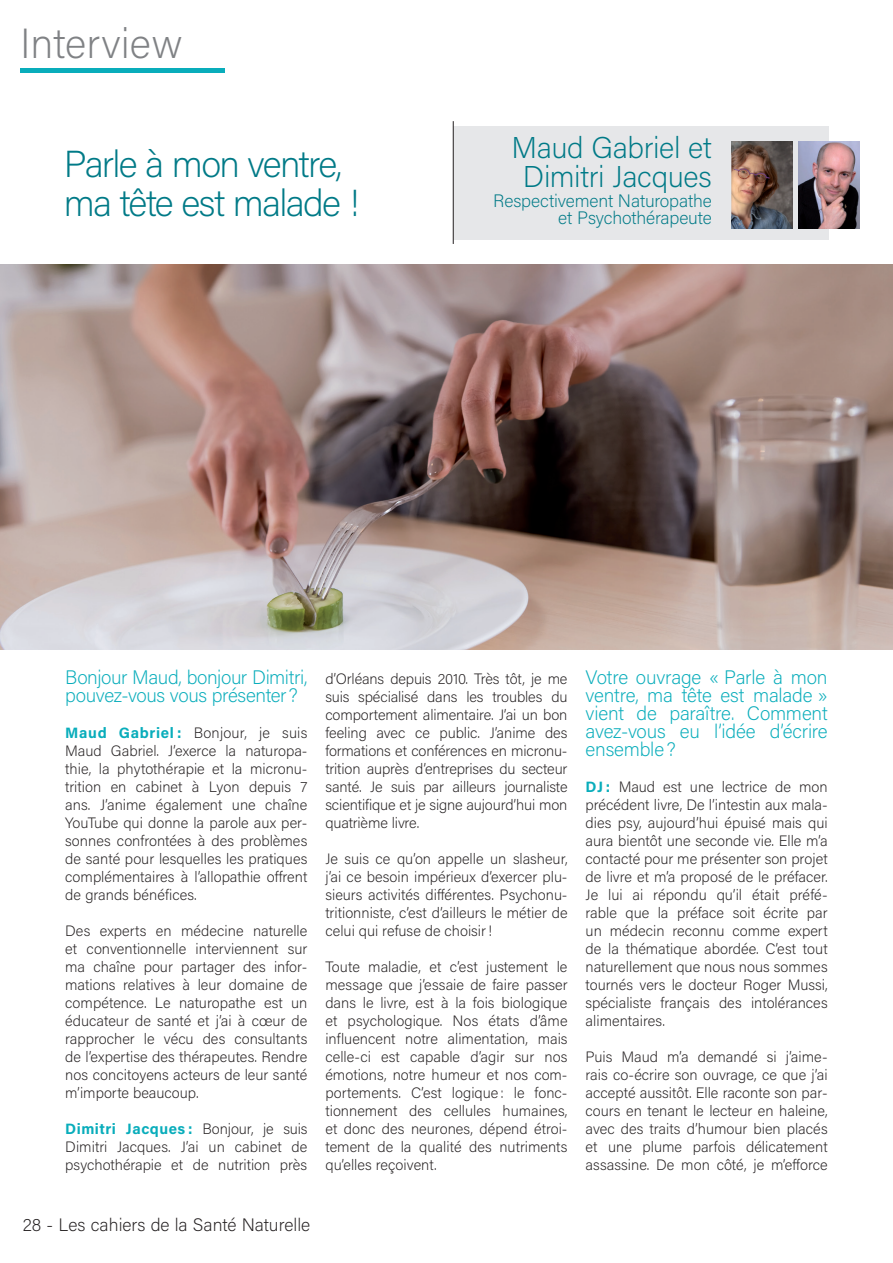
<style>
.page{position:relative;width:893px;height:1263px;background:#fff}
.page>*{position:absolute;margin:0;border:0;box-sizing:border-box;transform-origin:0 0}
.t1{font:200 42px "Acumin Pro";color:#808285}
.t2{font:200 37.5px/39px "Acumin Pro";letter-spacing:-.045em;color:#007a87}
.t3{font:200 30px/28.5px "Acumin Pro";letter-spacing:-.01em;color:#007a87;text-align:center}
.t4{font:200 19.5px/18px "Acumin Pro";letter-spacing:-.02em;color:#09adbb}
.t5{font:200 18px/16.5px "Acumin Pro";letter-spacing:-.01em;color:#007a87;text-align:right}
.t6{font:200 18px "Acumin Pro";color:#231f20}
.t7{font:200 15px/18px "Acumin Pro";color:#231f20;text-align:justify}
.s1{font-weight:700;color:#09adbb}
</style>
<div class="page">
<hr style="left:20px;top:68px;width:204px;height:4px;background:#09adbb">
<img style="left:0;top:264px;width:893px;height:385px">
<div style="left:454px;top:126px;width:375px;height:113px;background:#e6e7e9"></div>
<hr style="left:453px;top:121px;width:1px;height:123px;background:#231f20">
<img style="left:799px;top:141px;width:60px;height:88px">
<img style="left:732px;top:141px;width:60px;height:88px">
<h1 class="t1" style="left:20px;top:14px;width:164px">Interview</h1>
<h2 class="t2" style="left:64px;top:143px;width:297px">Parle à mon ventre, ma tête est malade !</h2>
<h3 class="t3" style="left:511px;top:132px;width:202px">Maud Gabriel et<br>Dimitri Jacques</h3>
<p class="t5" style="left:493px;top:192px;width:220px">Respectivement Naturopathe et Psychothérapeute</p>
<h3 class="t4" style="left:65px;top:667px;width:244px">Bonjour Maud, bonjour Dimitri, pouvez-vous vous présenter?</h3>
<p class="t7" style="left:65px;top:723px;width:244px"><span class="s1">Maud Gabriel :</span> Bonjour, je suis Maud Gabriel. J’exerce la naturopa&shy;thie, la phytothérapie et la micronu&shy;trition en cabinet à Lyon depuis 7 ans. J’anime également une chaîne YouTube qui donne la parole aux per&shy;sonnes confrontées à des problèmes de santé pour lesquelles les pratiques complémentaires à l’allopathie offrent de grands bénéfices.</p>
<p class="t7" style="left:65px;top:921px;width:244px">Des experts en médecine naturelle et conventionnelle interviennent sur ma chaîne pour partager des infor&shy;mations relatives à leur domaine de compétence. Le naturopathe est un éducateur de santé et j’ai à cœur de rapprocher le vécu des consultants de l’expertise des thérapeutes. Rendre nos concitoyens acteurs de leur santé m’importe beaucoup.</p>
<p class="t7" style="left:65px;top:1119px;width:244px"><span class="s1">Dimitri Jacques :</span> Bonjour, je suis Dimitri Jacques. J’ai un cabinet de psychothérapie et de nutrition près</p>
<p class="t7" style="left:325px;top:669px;width:244px">d’Orléans depuis 2010. Très tôt, je me suis spécialisé dans les troubles du comportement alimentaire. J’ai un bon feeling avec ce public. J’anime des formations et conférences en micronu&shy;trition auprès d’entreprises du secteur santé. Je suis par ailleurs journaliste scientifique et je signe aujourd’hui mon quatrième livre.</p>
<p class="t7" style="left:325px;top:849px;width:244px">Je suis ce qu’on appelle un slasheur, j’ai ce besoin impérieux d’exercer plu&shy;sieurs activités différentes. Psychonu&shy;tritionniste, c’est d’ailleurs le métier de celui qui refuse de choisir!</p>
<p class="t7" style="left:325px;top:957px;width:244px">Toute maladie, et c’est justement le message que j’essaie de faire passer dans le livre, est à la fois biologique et psychologique. Nos états d’âme influencent notre alimentation, mais celle-ci est capable d’agir sur nos émotions, notre humeur et nos com&shy;portements. C’est logique: le fonc&shy;tionnement des cellules humaines, et donc des neurones, dépend étroi&shy;tement de la qualité des nutriments qu’elles reçoivent.</p>
<p class="t6" style="left:23px;top:1212px;width:289px">28 - Les cahiers de la Santé Naturelle</p>
<h3 class="t4" style="left:586px;top:667px;width:244px;text-align:justify">Votre ouvrage « Parle à mon ventre, ma tête est malade » vient de paraître. Comment avez-vous eu l’idée d’écrire ensemble?</h3>
<p class="t7" style="left:586px;top:777px;width:244px"><span class="s1">DJ :</span> Maud est une lectrice de mon précédent livre, De l’intestin aux mala&shy;dies psy, aujourd’hui épuisé mais qui aura bientôt une seconde vie. Elle m’a contacté pour me présenter son projet de livre et m’a proposé de le préfacer.<br>Je lui ai répondu qu’il était préfé&shy;rable que la préface soit écrite par un médecin reconnu comme expert de la thématique abordée. C’est tout naturellement que nous nous sommes tournés vers le docteur Roger Mussi, spécialiste français des intolérances alimentaires.</p>
<p class="t7" style="left:586px;top:1047px;width:244px">Puis Maud m’a demandé si j’aime&shy;rais co-écrire son ouvrage, ce que j’ai accepté aussitôt. Elle raconte son par&shy;cours en tenant le lecteur en haleine, avec des traits d’humour bien placés et une plume parfois délicatement assassine. De mon côté, je m’efforce</p>
</div>
